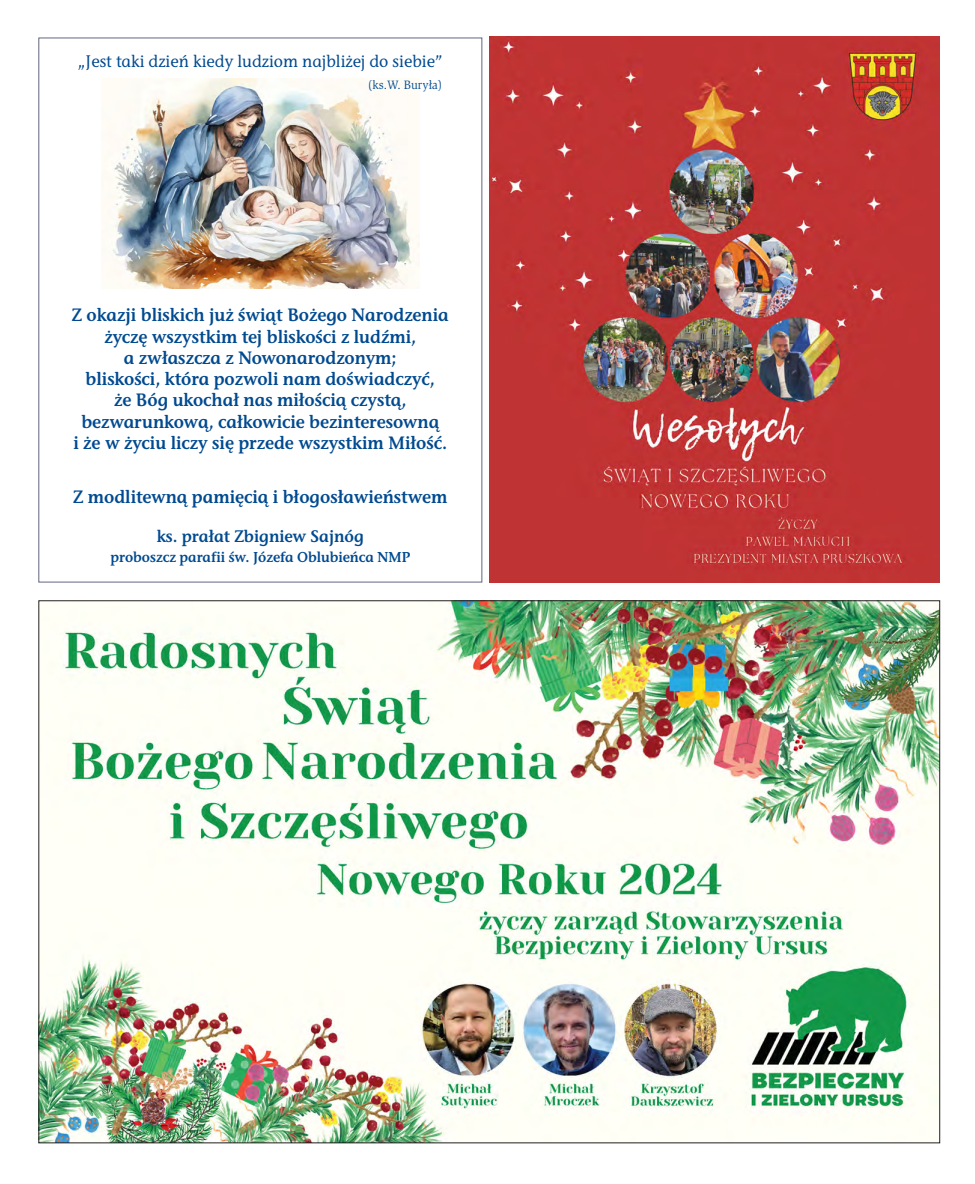
<style>
.page{position:relative;width:975px;height:1184px;background:#fff}
.page>*{position:absolute;margin:0;border:0;box-sizing:border-box;transform-origin:0 0}
.t1{font:18.75px/21.2px "Stone Inf Itc TEE Semi";color:#014a90;text-align:center;scale:.95 1}
.t2{font:500 17.5px "Stone Inf Itc TEE";color:#014a90;scale:.95 1}
.t3{font:17.5px "Stone Inf Itc TEE Semi";color:#014a90;scale:.95 1}
.t4{font:15px "Stone Inf Itc TEE Semi";color:#014a90;scale:.95 1}
.t5{font:12.5px "Slimbach Itc TEE";color:#014a90;scale:.95 1}
</style>
<div class="page">
<img style="left:101px;top:78px;width:318px;height:211px">
<img style="left:40px;top:602px;width:897px;height:539px">
<img style="left:489px;top:37px;width:450px;height:545px">
<p class="t2" style="left:78px;top:51px;width:385px">„Jest taki dzień kiedy ludziom najbliżej do siebie”</p>
<p class="t5" style="left:368px;top:78px;width:80px">(ks.W. Buryła)</p>
<p class="t1" style="left:72px;top:305px;width:398px">Z okazji bliskich już świąt Bożego Narodzenia</p>
<p class="t1" style="left:104px;top:326px;width:329px">życzę wszystkim tej bliskości z ludźmi,</p>
<p class="t1" style="left:124px;top:348px;width:288px">a zwłaszcza z Nowonarodzonym;</p>
<p class="t1" style="left:81px;top:369px;width:378px">bliskości, która pozwoli nam doświadczyć, że Bóg ukochał nas miłością czystą, bezwarunkową, całkowicie bezinteresowną</p>
<p class="t1" style="left:73px;top:433px;width:395px">i że w życiu liczy się przede wszystkim Miłość.</p>
<p class="t1" style="left:73px;top:486px;width:395px">Z modlitewną pamięcią i błogosławieństwem</p>
<p class="t3" style="left:157px;top:525px;width:219px">ks. prałat Zbigniew Sajnóg</p>
<p class="t4" style="left:110px;top:548px;width:317px">proboszcz parafii św. Józefa Oblubieńca NMP</p>
</div>
